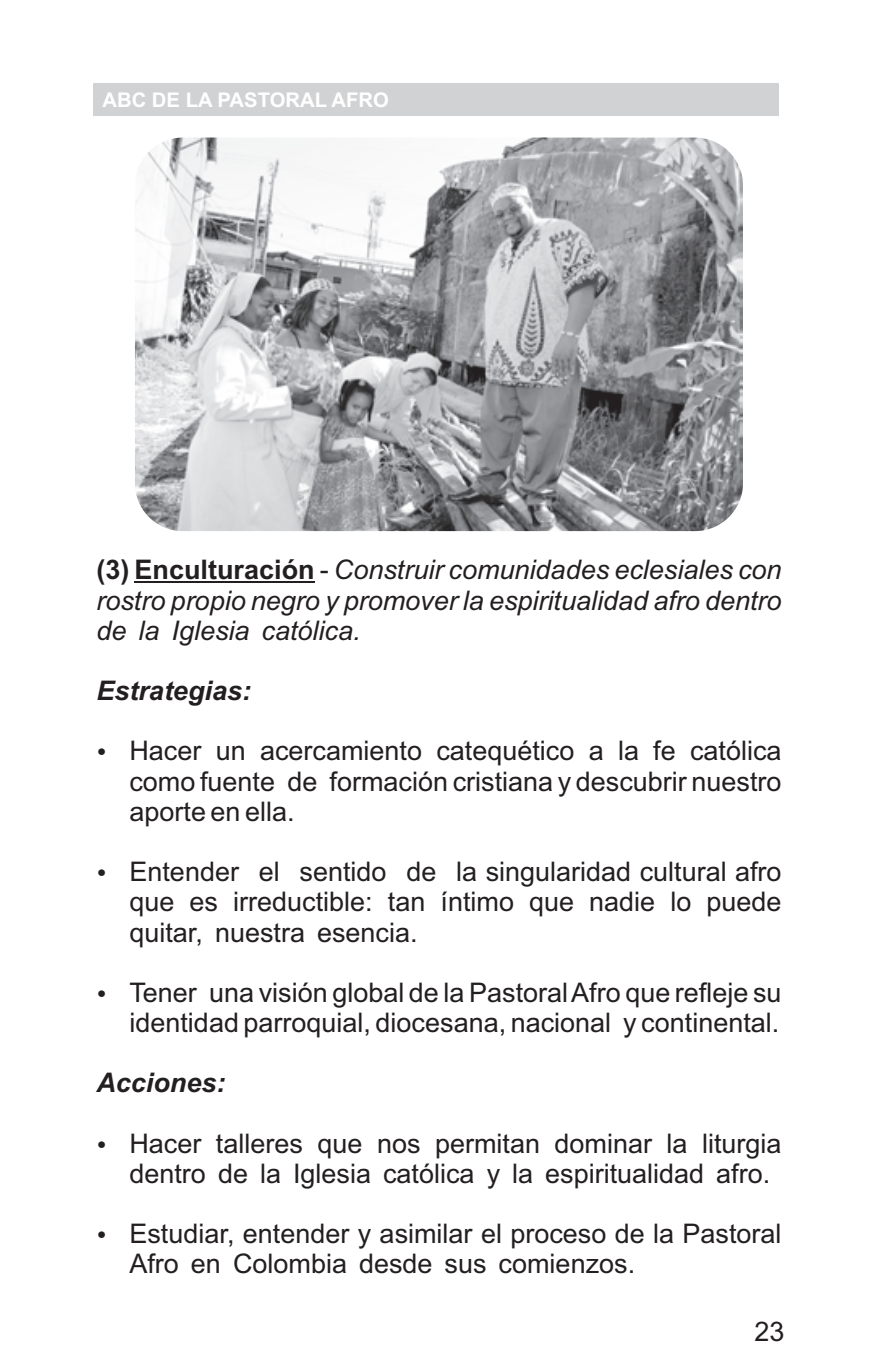
<style>
.page{position:relative;width:877px;height:1372px;background:#fff}
.page>*{position:absolute;margin:0;border:0;box-sizing:border-box;transform-origin:0 0}
.t1{font:27px/30.2px "Arial";color:#231f20}
.t2{font:italic 27px/30.2px "Arial";color:#231f20;text-align:justify}
.t3{font:italic 700 27px "Arial";color:#231f20}
.t4{font:700 20.25px "Arial";color:#fff}
.s1{font-weight:700;font-style:normal}
.s2{font-style:normal}
</style>
<div class="page">
<hr style="left:135px;top:582px;width:180px;height:1px;background:#231f20">
<div style="left:93px;top:83px;width:686px;height:33px;background:#d1d2d4"></div>
<img style="left:135px;top:137px;width:608px;height:394px;border-radius:48px">
<p class="t4" style="left:102px;top:92px;width:288px">ABC DE LA PASTORAL AFRO</p>
<p class="t2" style="left:96px;top:557px;width:687px"><span class="s1">(3) Enculturación</span> <span class="s2">-</span> Construir comunidades eclesiales con rostro propio negro y promover la espiritualidad afro dentro de la Iglesia católica.</p>
<p class="t3" style="left:96px;top:680px;width:156px">Estrategias:</p>
<p class="t1" style="left:129px;top:738px;width:654px;text-align:justify">Hacer un acercamiento catequético a la fe católica como fuente de formación cristiana y descubrir nuestro aporte en ella.</p>
<p class="t1" style="left:129px;top:859px;width:654px;text-align:justify">Entender el sentido de la singularidad cultural afro que es irreductible: tan íntimo que nadie lo puede quitar, nuestra esencia.</p>
<p class="t1" style="left:129px;top:979px;width:654px">Tener una visión global de la Pastoral Afro que refleje su identidad parroquial, diocesana, nacional y continental.</p>
<p class="t3" style="left:96px;top:1072px;width:131px">Acciones:</p>
<p class="t1" style="left:129px;top:1130px;width:654px">Hacer talleres que nos permitan dominar la liturgia dentro de la Iglesia católica y la espiritualidad afro.</p>
<p class="t1" style="left:129px;top:1221px;width:654px">Estudiar, entender y asimilar el proceso de la Pastoral<br>Afro en Colombia desde sus comienzos.</p>
<p class="t1" style="left:755px;top:1318px;width:32px">23</p>
</div>
